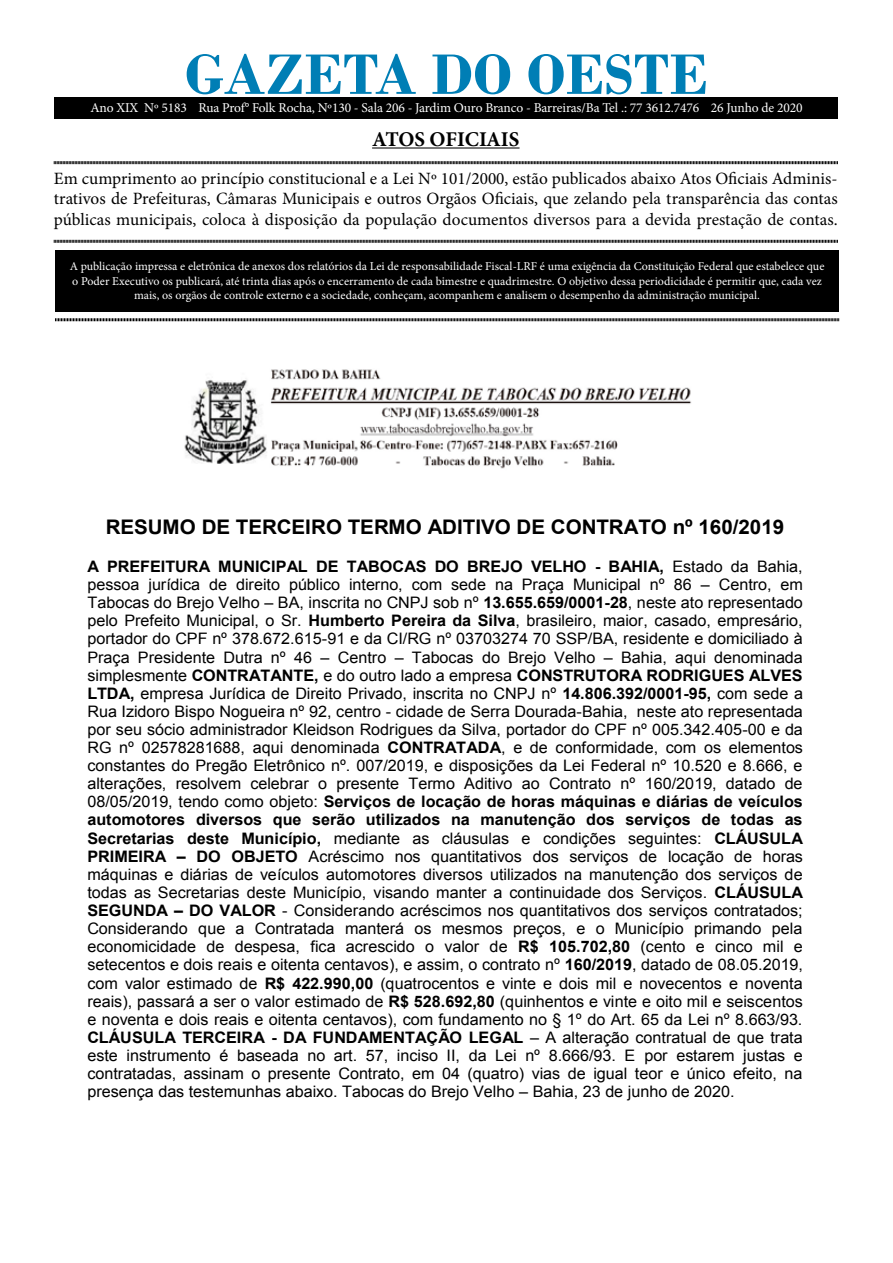
<style>
.page{position:relative;width:893px;height:1263px;background:#fff}
.page>*{position:absolute;margin:0;border:0;box-sizing:border-box;transform-origin:0 0}
.t1{font:700 60px "Bodoni";color:#007eb5}
.t2{font:700 21px "Minion Pro";letter-spacing:-.005em;color:#000}
.t3{font:700 20.1px "Arial";color:#000}
.t4{font:17.25px/20.7px "Minion Pro";color:#000;text-align:justify}
.t5{font:15.75px/18.1px "Arial";color:#000;text-align:justify}
.t6{font:13.5px "Minion Pro";letter-spacing:-.01em;color:#fff}
.t7{font:12px/14.4px "Minion Pro";color:#fff;text-align:center}
.s1{font-weight:700}
.s2{font-style:inherit}
</style>
<div class="page">
<div style="left:55px;top:250px;width:784px;height:61px;background:#000"></div>
<hr style="left:372px;top:147px;width:147px;height:2px;background:#000">
<svg style="left:54px;top:161px;width:784px;height:4px;background:#7f7f7f"></svg>
<svg style="left:54px;top:239px;width:784px;height:4px;background:#7f7f7f"></svg>
<svg style="left:55px;top:318px;width:784px;height:4px;background:#7f7f7f"></svg>
<div style="left:54px;top:98px;width:784px;height:20px;background:#000"></div>
<img style="left:184px;top:369px;width:508px;height:100px">
<h1 class="t1" style="left:185px;top:39px;width:525px">GAZETA DO OESTE</h1>
<h2 class="t2" style="left:372px;top:124px;width:149px">ATOS OFICIAIS</h2>
<p class="t4" style="left:54px;top:168px;width:785px">Em cumprimento ao princípio constitucional e a Lei Nº 101/2000, estão publicados abaixo Atos Oficiais Adminis&shy;trativos de Prefeituras, Câmaras Municipais e outros Orgãos Oficiais, que zelando pela transparência das contas públicas municipais, coloca à disposição da população documentos diversos para a devida prestação de contas.</p>
<p class="t7" style="left:70px;top:259px;width:756px">A publicação impressa e eletrônica de anexos dos relatórios da Lei de responsabilidade Fiscal-LRF é uma exigência da Constituição Federal que estabelece que o Poder Executivo os publicará, até trinta dias após o encerramento de cada bimestre e quadrimestre. O objetivo dessa periodicidade é permitir que, cada vez mais, os orgãos de controle externo e a sociedade, conheçam, acompanhem e analisem o desempenho da administração municipal.</p>
<p class="t6" style="left:90px;top:99px;width:714px">Ano XIX Nº 5183 Rua Prof° Folk Rocha, Nº130 - Sala 206 - Jardim Ouro Branco - Barreiras/Ba Tel .: 77 3612.7476 26 Junho de 2020</p>
<p class="t3" style="left:106px;top:514px;width:680px">RESUMO DE TERCEIRO TERMO ADITIVO DE CONTRATO nº 160/2019</p>
<p class="t5" style="left:87px;top:557px;width:717px"><span class="s1">A PREFEITURA MUNICIPAL DE TABOCAS DO BREJO VELHO - BAHIA,</span> Estado da Bahia, pessoa jurídica de direito público interno, com sede na Praça Municipal nº 86 <span class="s2">–</span> Centro, em Tabocas do Brejo Velho <span class="s2">–</span> BA, inscrita no CNPJ sob nº <span class="s1">13.655.659/0001-28</span>, neste ato representado pelo Prefeito Municipal, o Sr. <span class="s1">Humberto Pereira da Silva</span>, brasileiro, maior, casado, empresário, portador do CPF nº 378.672.615-91 e da CI/RG nº 03703274 70 SSP/BA, residente e domiciliado à Praça Presidente Dutra nº 46 <span class="s2">–</span> Centro <span class="s2">–</span> Tabocas do Brejo Velho <span class="s2">–</span> Bahia, aqui denominada simplesmente <span class="s1">CONTRATANTE,</span> e do outro lado a empresa <span class="s1">CONSTRUTORA RODRIGUES ALVES LTDA,</span> empresa Jurídica de Direito Privado, inscrita no CNPJ nº <span class="s1">14.806.392/0001-95,</span> com sede a Rua Izidoro Bispo Nogueira nº 92, centro - cidade de Serra Dourada-Bahia, neste ato representada por seu sócio administrador Kleidson Rodrigues da Silva, portador do CPF nº 005.342.405-00 e da RG nº 02578281688, aqui denominada <span class="s1">CONTRATADA</span>, e de conformidade, com os elementos constantes do Pregão Eletrônico nº. 007/2019, e disposições da Lei Federal nº 10.520 e 8.666, e alterações, resolvem celebrar o presente Termo Aditivo ao Contrato nº 160/2019, datado de 08/05/2019, tendo como objeto: <span class="s1">Serviços de locação de horas máquinas e diárias de veículos automotores diversos que serão utilizados na manutenção dos serviços de todas as Secretarias deste Município,</span> mediante as cláusulas e condições seguintes: <span class="s1">CLÁUSULA PRIMEIRA</span> <span class="s1">–</span> <span class="s1">DO OBJETO</span> Acréscimo nos quantitativos dos serviços de locação de horas máquinas e diárias de veículos automotores diversos utilizados na manutenção dos serviços de todas as Secretarias deste Município, visando manter a continuidade dos Serviços. <span class="s1">CLÁUSULA SEGUNDA</span> <span class="s1">–</span> <span class="s1">DO VALOR</span> - Considerando acréscimos nos quantitativos dos serviços contratados; Considerando que a Contratada manterá os mesmos preços, e o Município primando pela economicidade de despesa, fica acrescido o valor de <span class="s1">R$ 105.702,80</span> (cento e cinco mil e setecentos e dois reais e oitenta centavos), e assim, o contrato nº <span class="s1">160/2019</span>, datado de 08.05.2019, com valor estimado de <span class="s1">R$ 422.990,00</span> (quatrocentos e vinte e dois mil e novecentos e noventa reais), passará a ser o valor estimado de <span class="s1">R$ 528.692,80</span> (quinhentos e vinte e oito mil e seiscentos e noventa e dois reais e oitenta centavos), com fundamento no § 1º do Art. 65 da Lei nº 8.663/93.<br><span class="s1">CLÁUSULA TERCEIRA - DA FUNDAMENTAÇÃO LEGAL</span> <span class="s2">–</span> A alteração contratual de que trata este instrumento é baseada no art. 57, inciso II, da Lei nº 8.666/93. E por estarem justas e contratadas, assinam o presente Contrato, em 04 (quatro) vias de igual teor e único efeito, na presença das testemunhas abaixo. Tabocas do Brejo Velho <span class="s2">–</span> Bahia, 23 de junho de 2020.</p>
</div>
